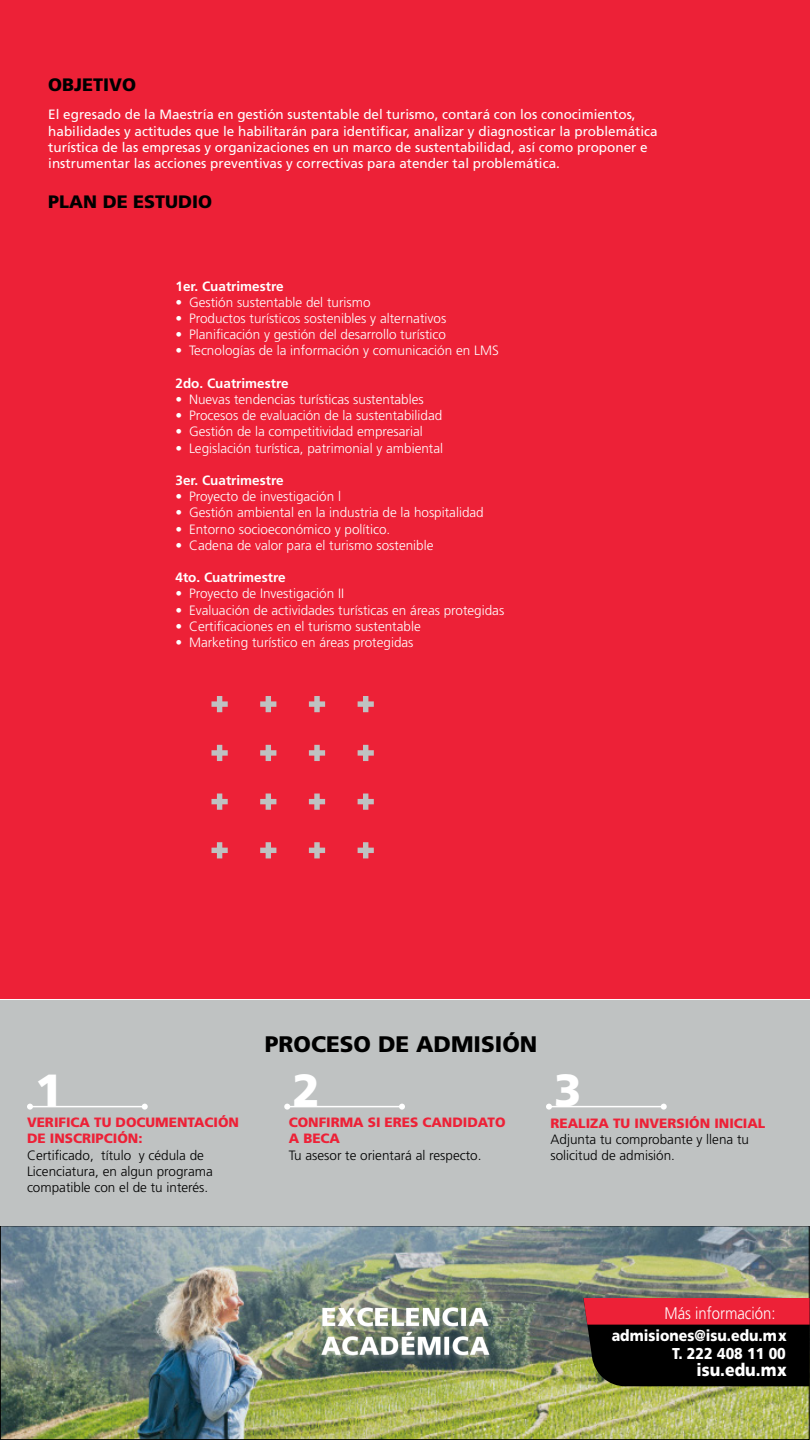
<style>
.page{position:relative;width:810px;height:1440px;background:#fff}
.page>*{position:absolute;margin:0;border:0;box-sizing:border-box;transform-origin:0 0}
.CARRERA{font:900 45px "Frutiger LT Std";color:#fff}
.TÍTULO_NEGRO{font:900 22.5px "Frutiger LT Std";color:#000}
.t1{font:900 18px "Frutiger LT Std";color:#000}
.t2{font:900 17.7px "Frutiger LT Std";color:#fff;scale:.89 1}
.t3{font:300 16.73px "Frutiger LT Std";color:#fff;scale:.89 1}
.t4{font:900 15.75px/17.7px "Frutiger LT Std";color:#fff;text-align:right;scale:.89 1}
.t5{font:300 13.5px "Frutiger LT Std";color:#fff}
.t6{font:13.5px/16.2px "Frutiger LT Std";color:#fff}
.PERFIL-3{font:300 13.5px/16.2px "Frutiger LT Std";color:#000}
.PERFIL-1{font:900 13.5px/16.2px "Frutiger LT Std";color:#ed2137}
.t7{font:700 13.5px "Frutiger LT Std";color:#fff}
</style>
<div class="page">
<img style="left:2px;top:1228px;width:806px;height:210px">
<div style="left:0;top:1226px;width:810px;height:214px;border:1px solid #000"></div>
<div style="left:0;top:0;width:810px;height:999px;background:#ed2137"></div>
<div style="left:0;top:1000px;width:810px;height:226px;background:#bfc2c2"></div>
<hr style="left:30px;top:1106px;width:115px;height:1px;background:#fff">
<svg style="left:142px;top:1104px;width:6px;height:6px"></svg>
<svg style="left:27px;top:1104px;width:6px;height:6px"></svg>
<hr style="left:287px;top:1106px;width:115px;height:1px;background:#fff">
<svg style="left:399px;top:1104px;width:6px;height:6px"></svg>
<svg style="left:284px;top:1104px;width:6px;height:6px"></svg>
<hr style="left:549px;top:1106px;width:115px;height:1px;background:#fff">
<svg style="left:661px;top:1104px;width:6px;height:6px"></svg>
<svg style="left:546px;top:1104px;width:6px;height:6px"></svg>
<svg style="left:211px;top:696px;width:17px;height:16px"></svg>
<svg style="left:260px;top:696px;width:16px;height:16px"></svg>
<svg style="left:309px;top:696px;width:16px;height:16px"></svg>
<svg style="left:358px;top:696px;width:16px;height:16px"></svg>
<svg style="left:211px;top:842px;width:17px;height:16px"></svg>
<svg style="left:211px;top:794px;width:17px;height:16px"></svg>
<svg style="left:211px;top:745px;width:17px;height:16px"></svg>
<svg style="left:260px;top:842px;width:16px;height:16px"></svg>
<svg style="left:260px;top:794px;width:16px;height:16px"></svg>
<svg style="left:260px;top:745px;width:16px;height:16px"></svg>
<svg style="left:309px;top:842px;width:16px;height:16px"></svg>
<svg style="left:309px;top:794px;width:16px;height:16px"></svg>
<svg style="left:309px;top:745px;width:16px;height:16px"></svg>
<svg style="left:358px;top:842px;width:16px;height:16px"></svg>
<svg style="left:358px;top:794px;width:16px;height:16px"></svg>
<svg style="left:358px;top:745px;width:16px;height:16px"></svg>
<img style="left:313px;top:1299px;width:184px;height:68px">
<svg style="left:583px;top:1298px;width:227px;height:88px;background:#4c0f13"></svg>
<p class="t1" style="left:48px;top:73px;width:90px">OBJETIVO</p>
<p class="t6" style="left:48px;top:107px;width:611px">El egresado de la Maestría en gestión sustentable del turismo, contará con los conocimientos, habilidades y actitudes que le habilitarán para identificar, analizar y diagnosticar la problemática turística de las empresas y organizaciones en un marco de sustentabilidad, así como proponer e instrumentar las acciones preventivas y correctivas para atender tal problemática.</p>
<p class="t1" style="left:48px;top:190px;width:166px">PLAN DE ESTUDIO</p>
<p class="t7" style="left:176px;top:278px;width:110px">1er. Cuatrimestre</p>
<p class="t5" style="left:176px;top:295px;width:197px">• Gestión sustentable del turismo</p>
<p class="t5" style="left:176px;top:311px;width:272px">• Productos turísticos sostenibles y alternativos</p>
<p class="t5" style="left:176px;top:327px;width:272px">• Planificación y gestión del desarrollo turístico</p>
<p class="t5" style="left:176px;top:343px;width:325px">• Tecnologías de la información y comunicación en LMS</p>
<p class="t7" style="left:176px;top:375px;width:115px">2do. Cuatrimestre</p>
<p class="t5" style="left:176px;top:392px;width:250px">• Nuevas tendencias turísticas sustentables</p>
<p class="t5" style="left:176px;top:408px;width:268px">• Procesos de evaluación de la sustentabilidad</p>
<p class="t5" style="left:176px;top:424px;width:249px">• Gestión de la competitividad empresarial</p>
<p class="t5" style="left:176px;top:440px;width:269px">• Legislación turística, patrimonial y ambiental</p>
<p class="t7" style="left:176px;top:472px;width:110px">3er. Cuatrimestre</p>
<p class="t5" style="left:176px;top:489px;width:167px">• Proyecto de investigación l</p>
<p class="t5" style="left:176px;top:505px;width:310px">• Gestión ambiental en la industria de la hospitalidad</p>
<p class="t5" style="left:176px;top:521px;width:216px">• Entorno socioeconómico y político.</p>
<p class="t5" style="left:176px;top:538px;width:260px">• Cadena de valor para el turismo sostenible</p>
<p class="t7" style="left:176px;top:570px;width:112px">4to. Cuatrimestre</p>
<p class="t5" style="left:176px;top:586px;width:170px">• Proyecto de Investigación II</p>
<p class="t5" style="left:176px;top:602px;width:330px">• Evaluación de actividades turísticas en áreas protegidas</p>
<p class="t5" style="left:176px;top:619px;width:247px">• Certificaciones en el turismo sustentable</p>
<p class="t5" style="left:176px;top:635px;width:240px">• Marketing turístico en áreas protegidas</p>
<p class="TÍTULO_NEGRO" style="left:265px;top:1031px;width:274px">PROCESO DE ADMISIÓN</p>
<p class="CARRERA" style="left:35px;top:1063px;width:29px">1</p>
<p class="CARRERA" style="left:292px;top:1063px;width:29px">2</p>
<p class="CARRERA" style="left:554px;top:1063px;width:29px">3</p>
<p class="PERFIL-1" style="left:27px;top:1114px;width:214px">VERIFICA TU DOCUMENTACIÓN<br>DE INSCRIPCIÓN:</p>
<p class="PERFIL-3" style="left:27px;top:1147px;width:187px">Certificado, título y cédula de<br>Licenciatura, en algun programa compatible con el de tu interés.</p>
<p class="PERFIL-1" style="left:289px;top:1114px;width:218px">CONFIRMA SI ERES CANDIDATO<br>A BECA</p>
<p class="PERFIL-3" style="left:289px;top:1147px;width:194px">Tu asesor te orientará al respecto.</p>
<p class="PERFIL-1" style="left:550px;top:1115px;width:216px">REALIZA TU INVERSIÓN INICIAL</p>
<p class="PERFIL-3" style="left:550px;top:1132px;width:200px">Adjunta tu comprobante y llena tu solicitud de admisión.</p>
<p class="t3" style="left:665px;top:1304px;width:126px">Más información:</p>
<p class="t4" style="left:612px;top:1327px;width:198px">admisiones@isu.edu.mx<br>T. 222 408 11 00</p>
<h3 class="t2" style="left:697px;top:1360px;width:103px">isu.edu.mx</h3>
</div>
